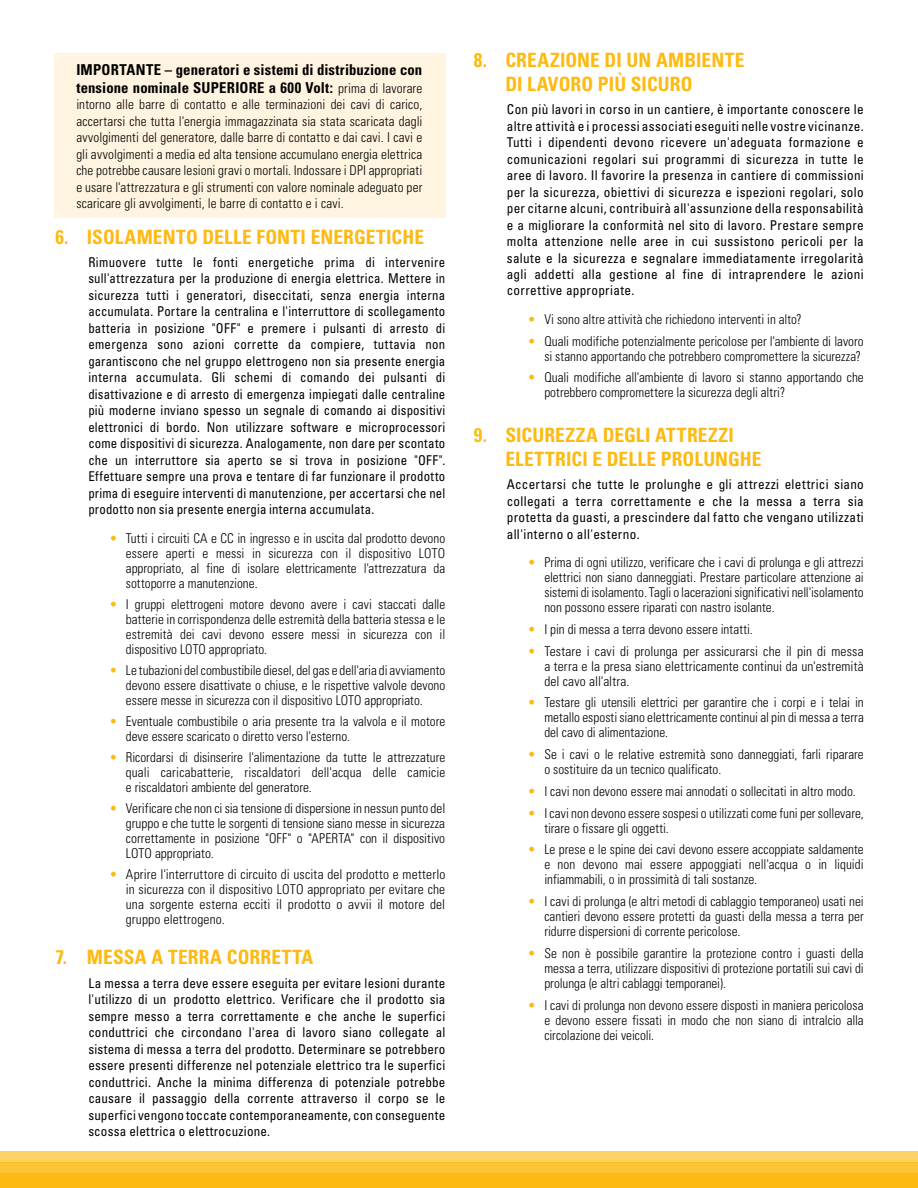
<style>
.page{position:relative;width:918px;height:1188px;background:#fff}
.page>*{position:absolute;margin:0;border:0;box-sizing:border-box;transform-origin:0 0}
.t1{font:700 condensed 19.65px/24px "Univers LT Std";letter-spacing:.005em;color:#fdba12}
.t2{font:700 condensed 15px/18px "Univers LT Std";letter-spacing:.01em;color:#000}
.t3{font:300 condensed 13.5px/15px "Univers LT Std";letter-spacing:.005em;color:#000;text-align:justify}
.t4{font:condensed 13.5px/16.5px "Univers LT Std";letter-spacing:.02em;color:#000;text-align:justify}
.t5{font:condensed 13.5px/16.5px "Univers LT Std";letter-spacing:.02em;color:#000;text-align:justify;scale:.95 1}
.s1{font-weight:300;font-size:13.5px}
.s2{color:#fdba12}
</style>
<div class="page">
<div style="left:0;top:1162px;width:918px;height:12px;background:#fdc436"></div>
<div style="left:0;top:1174px;width:918px;height:14px;background:#fdba12"></div>
<div style="left:0;top:1151px;width:918px;height:11px;background:#fdd265"></div>
<div style="left:54px;top:53px;width:391px;height:164px;background:#fff4e0"></div>
<p class="t2" style="left:76px;top:60px;width:348px">IMPORTANTE – generatori e sistemi di distribuzione con tensione nominale SUPERIORE a 600 Volt: <span class="s1">prima di lavorare</span></p>
<p class="t3" style="left:76px;top:96px;width:348px;line-height:16.5px">intorno alle barre di contatto e alle terminazioni dei cavi di carico, accertarsi che tutta l'energia immagazzinata sia stata scaricata dagli avvolgimenti del generatore, dalle barre di contatto e dai cavi. I cavi e gli avvolgimenti a media ed alta tensione accumulano energia elettrica che potrebbe causare lesioni gravi o mortali. Indossare i DPI appropriati e usare l'attrezzatura e gli strumenti con valore nominale adeguato per scaricare gli avvolgimenti, le barre di contatto e i cavi.</p>
<h1 class="t1" style="left:55px;top:225px;width:370px">6. ISOLAMENTO DELLE FONTI ENERGETICHE</h1>
<p class="t5" style="left:88px;top:254px;width:377px">Rimuovere tutte le fonti energetiche prima di intervenire sull'attrezzatura per la produzione di energia elettrica. Mettere in sicurezza tutti i generatori, diseccitati, senza energia interna accumulata. Portare la centralina e l'interruttore di scollegamento batteria in posizione "OFF" e premere i pulsanti di arresto di emergenza sono azioni corrette da compiere, tuttavia non garantiscono che nel gruppo elettrogeno non sia presente energia interna accumulata. Gli schemi di comando dei pulsanti di disattivazione e di arresto di emergenza impiegati dalle centraline più moderne inviano spesso un segnale di comando ai dispositivi elettronici di bordo. Non utilizzare software e microprocessori come dispositivi di sicurezza. Analogamente, non dare per scontato che un interruttore sia aperto se si trova in posizione "OFF".<br>Effettuare sempre una prova e tentare di far funzionare il prodotto prima di eseguire interventi di manutenzione, per accertarsi che nel prodotto non sia presente energia interna accumulata.</p>
<p class="t3" style="left:126px;top:531px;width:321px;text-indent:-16px"><span class="s2">•</span> Tutti i circuiti CA e CC in ingresso e in uscita dal prodotto devono essere aperti e messi in sicurezza con il dispositivo LOTO appropriato, al fine di isolare elettricamente l'attrezzatura da sottoporre a manutenzione.</p>
<p class="t3" style="left:126px;top:597px;width:321px;text-indent:-16px"><span class="s2">•</span> I gruppi elettrogeni motore devono avere i cavi staccati dalle batterie in corrispondenza delle estremità della batteria stessa e le estremità dei cavi devono essere messi in sicurezza con il dispositivo LOTO appropriato.</p>
<p class="t3" style="left:126px;top:663px;width:321px;text-indent:-16px"><span class="s2">•</span> Le tubazioni del combustibile diesel, del gas e dell'aria di avviamento devono essere disattivate o chiuse, e le rispettive valvole devono essere messe in sicurezza con il dispositivo LOTO appropriato.</p>
<p class="t3" style="left:126px;top:714px;width:321px;text-indent:-16px"><span class="s2">•</span> Eventuale combustibile o aria presente tra la valvola e il motore deve essere scaricato o diretto verso l'esterno.</p>
<p class="t3" style="left:126px;top:750px;width:321px;text-indent:-16px"><span class="s2">•</span> Ricordarsi di disinserire l'alimentazione da tutte le attrezzature quali caricabatterie, riscaldatori dell'acqua delle camicie e riscaldatori ambiente del generatore.</p>
<p class="t3" style="left:126px;top:801px;width:321px;text-indent:-16px"><span class="s2">•</span> Verificare che non ci sia tensione di dispersione in nessun punto del gruppo e che tutte le sorgenti di tensione siano messe in sicurezza correttamente in posizione "OFF" o "APERTA" con il dispositivo LOTO appropriato.</p>
<p class="t3" style="left:126px;top:867px;width:321px;text-indent:-16px"><span class="s2">•</span> Aprire l'interruttore di circuito di uscita del prodotto e metterlo in sicurezza con il dispositivo LOTO appropriato per evitare che una sorgente esterna ecciti il prodotto o avvii il motore del gruppo elettrogeno.</p>
<h1 class="t1" style="left:55px;top:945px;width:259px">7. MESSA A TERRA CORRETTA</h1>
<p class="t4" style="left:88px;top:974px;width:359px">La messa a terra deve essere eseguita per evitare lesioni durante l'utilizzo di un prodotto elettrico. Verificare che il prodotto sia sempre messo a terra correttamente e che anche le superfici conduttrici che circondano l'area di lavoro siano collegate al sistema di messa a terra del prodotto. Determinare se potrebbero essere presenti differenze nel potenziale elettrico tra le superfici conduttrici. Anche la minima differenza di potenziale potrebbe causare il passaggio della corrente attraverso il corpo se le superfici vengono toccate contemporaneamente, con conseguente scossa elettrica o elettrocuzione.</p>
<h1 class="t1" style="left:505px;top:48px;width:241px;text-indent:-32px">8. CREAZIONE DI UN AMBIENTE<br>DI LAVORO PIÙ SICURO</h1>
<p class="t4" style="left:507px;top:101px;width:359px">Con più lavori in corso in un cantiere, è importante conoscere le altre attività e i processi associati eseguiti nelle vostre vicinanze.<br>Tutti i dipendenti devono ricevere un'adeguata formazione e comunicazioni regolari sui programmi di sicurezza in tutte le aree di lavoro. Il favorire la presenza in cantiere di commissioni per la sicurezza, obiettivi di sicurezza e ispezioni regolari, solo per citarne alcuni, contribuirà all'assunzione della responsabilità e a migliorare la conformità nel sito di lavoro. Prestare sempre molta attenzione nelle aree in cui sussistono pericoli per la salute e la sicurezza e segnalare immediatamente irregolarità agli addetti alla gestione al fine di intraprendere le azioni correttive appropriate.</p>
<p class="t3" style="left:528px;top:312px;width:275px"><span class="s2">•</span> Vi sono altre attività che richiedono interventi in alto?</p>
<p class="t3" style="left:528px;top:333px;width:337px;text-align:right"><span class="s2">•</span> Quali modifiche potenzialmente pericolose per l'ambiente di lavoro si stanno apportando che potrebbero compromettere la sicurezza?</p>
<p class="t3" style="left:544px;top:370px;width:321px;text-indent:-16px"><span class="s2">•</span> Quali modifiche all'ambiente di lavoro si stanno apportando che potrebbero compromettere la sicurezza degli altri?</p>
<h1 class="t1" style="left:505px;top:423px;width:258px;text-indent:-32px">9. SICUREZZA DEGLI ATTREZZI<br>ELETTRICI E DELLE PROLUNGHE</h1>
<p class="t4" style="left:507px;top:476px;width:359px">Accertarsi che tutte le prolunghe e gli attrezzi elettrici siano collegati a terra correttamente e che la messa a terra sia protetta da guasti, a prescindere dal fatto che vengano utilizzati all'interno o all'esterno.</p>
<p class="t3" style="left:544px;top:555px;width:321px;text-indent:-16px"><span class="s2">•</span> Prima di ogni utilizzo, verificare che i cavi di prolunga e gli attrezzi elettrici non siano danneggiati. Prestare particolare attenzione ai sistemi di isolamento. Tagli o lacerazioni significativi nell'isolamento non possono essere riparati con nastro isolante.</p>
<p class="t3" style="left:528px;top:622px;width:227px"><span class="s2">•</span> I pin di messa a terra devono essere intatti.</p>
<p class="t3" style="left:544px;top:643px;width:321px;text-indent:-17px"><span class="s2">•</span> Testare i cavi di prolunga per assicurarsi che il pin di messa a terra e la presa siano elettricamente continui da un'estremità del cavo all'altra.</p>
<p class="t3" style="left:544px;top:695px;width:321px;text-indent:-16px"><span class="s2">•</span> Testare gli utensili elettrici per garantire che i corpi e i telai in metallo esposti siano elettricamente continui al pin di messa a terra del cavo di alimentazione.</p>
<p class="t3" style="left:544px;top:747px;width:321px;text-indent:-16px"><span class="s2">•</span> Se i cavi o le relative estremità sono danneggiati, farli riparare o sostituire da un tecnico qualificato.</p>
<p class="t3" style="left:528px;top:784px;width:329px"><span class="s2">•</span> I cavi non devono essere mai annodati o sollecitati in altro modo.</p>
<p class="t3" style="left:544px;top:805px;width:321px;text-indent:-16px"><span class="s2">•</span> I cavi non devono essere sospesi o utilizzati come funi per sollevare, tirare o fissare gli oggetti.</p>
<p class="t3" style="left:544px;top:842px;width:321px;text-indent:-16px"><span class="s2">•</span> Le prese e le spine dei cavi devono essere accoppiate saldamente e non devono mai essere appoggiati nell'acqua o in liquidi infiammabili, o in prossimità di tali sostanze.</p>
<p class="t3" style="left:544px;top:894px;width:321px;text-indent:-16px"><span class="s2">•</span> I cavi di prolunga (e altri metodi di cablaggio temporaneo) usati nei cantieri devono essere protetti da guasti della messa a terra per ridurre dispersioni di corrente pericolose.</p>
<p class="t3" style="left:544px;top:946px;width:321px;text-indent:-16px"><span class="s2">•</span> Se non è possibile garantire la protezione contro i guasti della messa a terra, utilizzare dispositivi di protezione portatili sui cavi di prolunga (e altri cablaggi temporanei).</p>
<p class="t3" style="left:544px;top:997px;width:321px;text-indent:-16px"><span class="s2">•</span> I cavi di prolunga non devono essere disposti in maniera pericolosa e devono essere fissati in modo che non siano di intralcio alla circolazione dei veicoli.</p>
</div>
